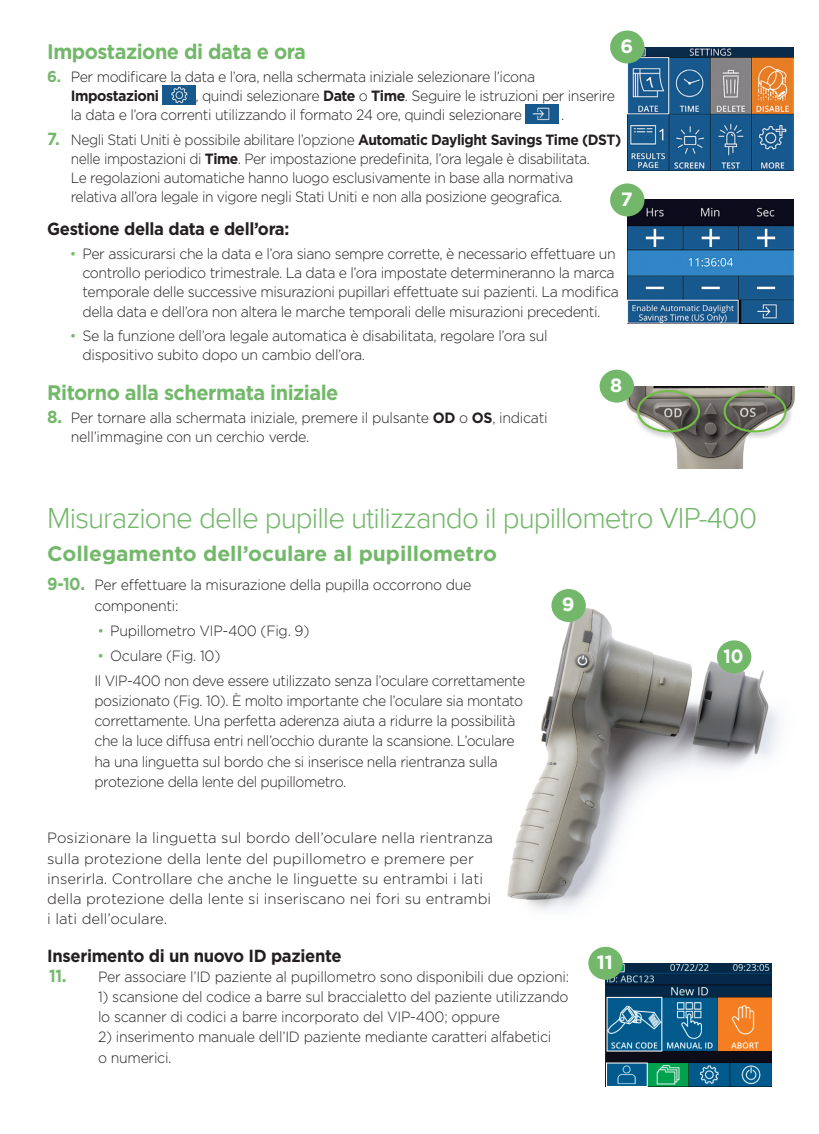
<style>
.page{position:relative;width:819px;height:1134px;background:#fff}
.page>*{position:absolute;margin:0;border:0;box-sizing:border-box;transform-origin:0 0}
.t1{font:300 29.75px "Proxima Nova";letter-spacing:-.03em;color:#73b86a}
.t2{font:700 21px "Gotham";letter-spacing:-.025em;color:#73b86a;scale:.95 1}
.t3{font:700 21px "Gotham";color:#73b86a}
.t4{font:700 19.25px "Gotham";color:#fff}
.t5{font:700 19.25px "Gotham";color:#fff;scale:.9 1}
.t6{font:700 17.5px "Gotham";letter-spacing:-.02em;color:#231f20;scale:.95 1}
.t7{font:300 14.88px/19.2px "Gotham";letter-spacing:-.03em;color:#231f20;scale:.95 1}
.t8{font:300 14.88px/20.1px "Gotham";letter-spacing:-.03em;color:#231f20;scale:.94 1}
.t9{font:300 14.88px/19.2px "Gotham";letter-spacing:-.03em;color:#231f20;scale:.93 1}
.t10{font:300 14.88px/20.1px "Gotham";color:#231f20}
.s1{font-weight:700;font-size:15.75px;color:#73b86a}
.s2{font-weight:700}
.s3{font-weight:700;font-size:17.5px;color:#73b86a}
.s4{color:#73b86a}
</style>
<div class="page">
<img style="left:626px;top:386px;width:169px;height:82px">
<div style="left:633px;top:386px;width:74px;height:53px;background:#231f20;opacity:.52"></div>
<div style="left:637px;top:390px;width:63px;height:42px;border:2px solid #71bf44;border-radius:50%"></div>
<div style="left:720px;top:386px;width:74px;height:53px;background:#231f20;opacity:.52"></div>
<div style="left:724px;top:390px;width:63px;height:42px;border:2px solid #71bf44;border-radius:50%"></div>
<div style="left:600px;top:370px;width:34px;height:33px;background:#73b86a;border-radius:50%"></div>
<img style="left:628px;top:47px;width:166px;height:123px">
<img style="left:628px;top:200px;width:166px;height:123px">
<div style="left:610px;top:31px;width:34px;height:32px;background:#73b86a;border-radius:50%"></div>
<div style="left:610px;top:183px;width:34px;height:33px;background:#73b86a;border-radius:50%"></div>
<img style="left:163px;top:86px;width:33px;height:19px">
<img style="left:525px;top:105px;width:34px;height:19px">
<img style="left:507px;top:589px;width:273px;height:321px">
<div style="left:551px;top:589px;width:35px;height:33px;background:#73b86a;border-radius:50%"></div>
<div style="left:717px;top:640px;width:34px;height:33px;background:#73b86a;border-radius:50%"></div>
<img style="left:606px;top:963px;width:166px;height:124px">
<div style="left:588px;top:947px;width:35px;height:33px;background:#73b86a;border-radius:50%"></div>
<p class="t4" style="left:620px;top:33px;width:14px">6</p>
<p class="t2" style="left:47px;top:37px;width:274px">Impostazione di data e ora</p>
<p class="t7" style="left:71px;top:67px;width:490px;text-indent:-24px"><span class="s1">6.</span> Per modificare la data e l’ora, nella schermata iniziale selezionare l’icona<br><span class="s2">Impostazioni</span></p>
<p class="t7" style="left:71px;top:86px;width:574px;text-indent:125px">, quindi selezionare <span class="s2">Date</span> o <span class="s2">Time</span>. Seguire le istruzioni per inserire la data e l’ora correnti utilizzando il formato 24 ore, quindi selezionare</p>
<p class="t7" style="left:561px;top:105px;width:5px">.</p>
<p class="t9" style="left:71px;top:129px;width:593px;text-indent:-24px"><span class="s3">7.</span> Negli Stati Uniti è possibile abilitare l’opzione <span class="s2">Automatic Daylight Savings Time (DST) </span>nelle impostazioni di <span class="s2">Time</span>. Per impostazione predefinita, l’ora legale è disabilitata.<br>Le regolazioni automatiche hanno luogo esclusivamente in base alla normativa relativa all’ora legale in vigore negli Stati Uniti e non alla posizione geografica.</p>
<p class="t6" style="left:47px;top:217px;width:256px">Gestione della data e dell’ora:</p>
<p class="t7" style="left:83px;top:244px;width:566px;text-indent:-13px"><span class="s4">•</span> Per assicurarsi che la data e l’ora siano sempre corrette, è necessario effettuare un controllo periodico trimestrale. La data e l’ora impostate determineranno la marca temporale delle successive misurazioni pupillari effettuate sui pazienti. La modifica della data e dell’ora non altera le marche temporali delle misurazioni precedenti.</p>
<p class="t7" style="left:83px;top:326px;width:491px;text-indent:-13px"><span class="s4">•</span> Se la funzione dell’ora legale automatica è disabilitata, regolare l’ora sul dispositivo subito dopo un cambio dell’ora.</p>
<p class="t2" style="left:47px;top:379px;width:308px">Ritorno alla schermata iniziale</p>
<p class="t7" style="left:71px;top:408px;width:503px;text-indent:-24px"><span class="s3">8.</span> Per tornare alla schermata iniziale, premere il pulsante <span class="s2">OD</span> o <span class="s2">OS</span>, indicati nell’immagine con un cerchio verde.</p>
<p class="t4" style="left:621px;top:186px;width:13px">7</p>
<p class="t4" style="left:610px;top:373px;width:14px">8</p>
<p class="t1" style="left:47px;top:501px;width:711px">Misurazione delle pupille utilizzando il pupillometro VIP-400</p>
<p class="t3" style="left:47px;top:540px;width:451px">Collegamento dell’oculare al pupillometro</p>
<p class="t7" style="left:94px;top:575px;width:398px;line-height:20.1px;text-indent:-47px"><span class="s3">9-10.</span> Per effettuare la misurazione della pupilla occorrono due componenti:</p>
<p class="t7" style="left:98px;top:620px;width:224px"><span class="s4">•</span> Pupillometro VIP-400 (Fig. 9)</p>
<p class="t7" style="left:98px;top:646px;width:131px"><span class="s4">•</span> Oculare (Fig. 10)</p>
<p class="t8" style="left:94px;top:670px;width:460px">Il VIP-400 non deve essere utilizzato senza l’oculare correttamente posizionato (Fig. 10). È molto importante che l’oculare sia montato correttamente. Una perfetta aderenza aiuta a ridurre la possibilità che la luce diffusa entri nell’occhio durante la scansione. L’oculare ha una linguetta sul bordo che si inserisce nella rientranza sulla protezione della lente del pupillometro.</p>
<p class="t10" style="left:47px;top:828px;width:447px">Posizionare la linguetta sul bordo dell’oculare nella rientranza sulla protezione della lente del pupillometro e premere per inserirla. Controllare che anche le linguette su entrambi i lati della protezione della lente si inseriscano nei fori su entrambi i lati dell’oculare.</p>
<p class="t4" style="left:562px;top:592px;width:14px">9</p>
<p class="t6" style="left:47px;top:944px;width:311px">Inserimento di un nuovo ID paziente</p>
<p class="t7" style="left:49px;top:967px;width:549px"><span class="s3">11.</span> Per associare l’ID paziente al pupillometro sono disponibili due opzioni:</p>
<p class="t7" style="left:98px;top:987px;width:497px;line-height:20.1px">1) scansione del codice a barre sul braccialetto del paziente utilizzando lo scanner di codici a barre incorporato del VIP-400; oppure</p>
<p class="t7" style="left:98px;top:1027px;width:479px;line-height:20.1px">2) inserimento manuale dell’ID paziente mediante caratteri alfabetici o numerici.</p>
<p class="t4" style="left:597px;top:950px;width:18px">11</p>
<p class="t5" style="left:724px;top:643px;width:24px">10</p>
</div>
